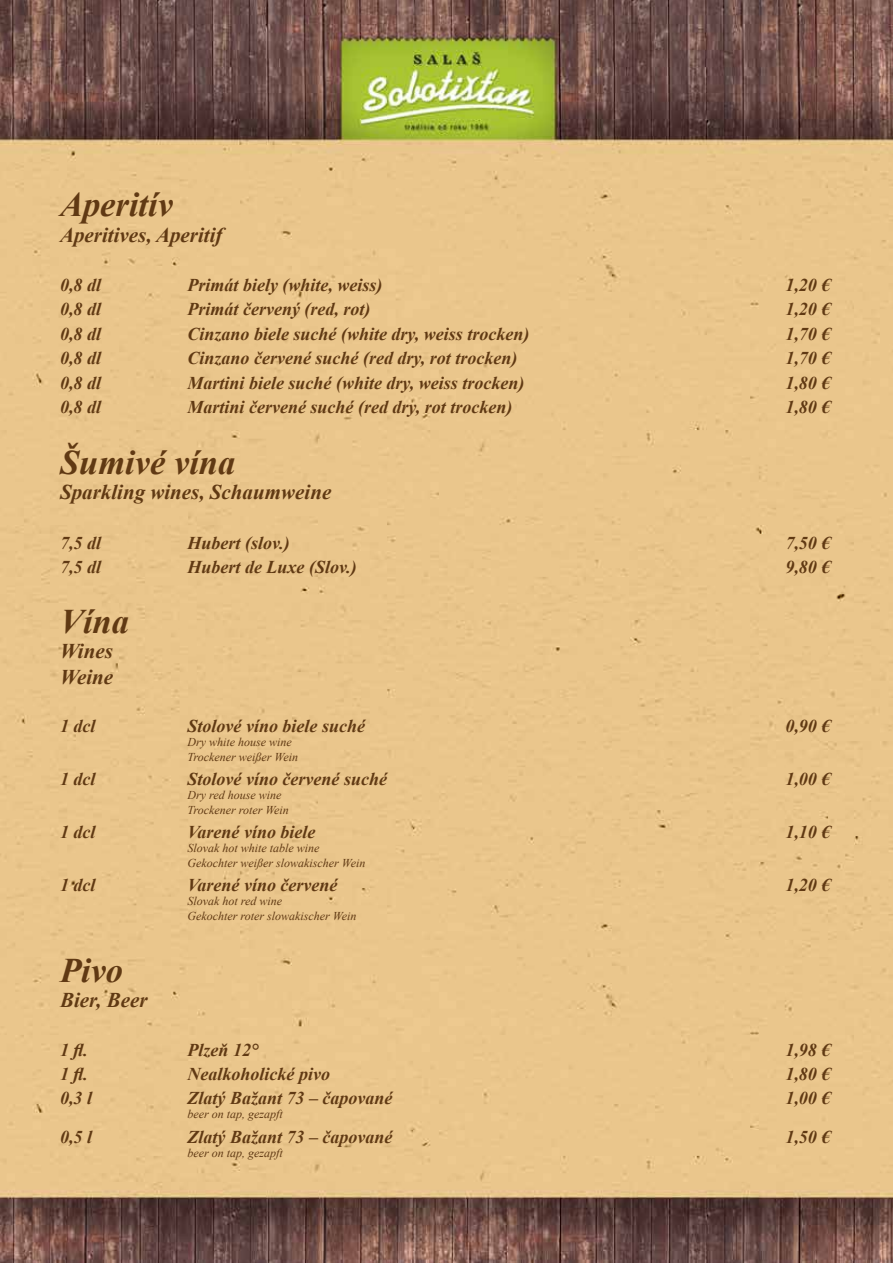
<style>
.page{position:relative;width:893px;height:1263px;background:#fff}
.page>*{position:absolute;margin:0;border:0;box-sizing:border-box;transform-origin:0 0}
.t1{font:italic 700 34.5px "Times New Roman";color:#603913}
.t2{font:italic 700 21px/25.2px "Times New Roman";color:#603913}
.t3{font:italic 700 18px "Times New Roman";color:#603913}
.t4{font:italic 12px/14.4px "Times New Roman";color:#603913}
</style>
<div class="page">
<img style="left:0;top:0;width:893px;height:1263px">
<h1 class="t1" style="left:60px;top:181px;width:115px">Aperitív</h1>
<p class="t2" style="left:60px;top:221px;width:164px">Aperitives, Aperitif</p>
<p class="t3" style="left:60px;top:272px;width:43px">0,8 dl</p>
<p class="t3" style="left:188px;top:272px;width:197px">Primát biely (white, weiss)</p>
<p class="t3" style="left:785px;top:272px;width:46px">1,20 €</p>
<p class="t3" style="left:60px;top:297px;width:43px">0,8 dl</p>
<p class="t3" style="left:188px;top:297px;width:184px">Primát červený (red, rot)</p>
<p class="t3" style="left:785px;top:297px;width:46px">1,20 €</p>
<p class="t3" style="left:60px;top:321px;width:43px">0,8 dl</p>
<p class="t3" style="left:188px;top:321px;width:343px">Cinzano biele suché (white dry, weiss trocken)</p>
<p class="t3" style="left:785px;top:321px;width:46px">1,70 €</p>
<p class="t3" style="left:60px;top:346px;width:43px">0,8 dl</p>
<p class="t3" style="left:188px;top:346px;width:331px">Cinzano červené suché (red dry, rot trocken)</p>
<p class="t3" style="left:785px;top:346px;width:46px">1,70 €</p>
<p class="t3" style="left:60px;top:370px;width:43px">0,8 dl</p>
<p class="t3" style="left:188px;top:370px;width:338px">Martini biele suché (white dry, weiss trocken)</p>
<p class="t3" style="left:785px;top:370px;width:46px">1,80 €</p>
<p class="t3" style="left:60px;top:395px;width:43px">0,8 dl</p>
<p class="t3" style="left:188px;top:395px;width:326px">Martini červené suché (red dry, rot trocken)</p>
<p class="t3" style="left:785px;top:395px;width:46px">1,80 €</p>
<h1 class="t1" style="left:60px;top:439px;width:177px">Šumivé vína</h1>
<p class="t2" style="left:60px;top:479px;width:273px">Sparkling wines, Schaumweine</p>
<p class="t3" style="left:60px;top:530px;width:43px">7,5 dl</p>
<p class="t3" style="left:188px;top:530px;width:104px">Hubert (slov.)</p>
<p class="t3" style="left:785px;top:530px;width:46px">7,50 €</p>
<p class="t3" style="left:60px;top:555px;width:43px">7,5 dl</p>
<p class="t3" style="left:188px;top:555px;width:171px">Hubert de Luxe (Slov.)</p>
<p class="t3" style="left:785px;top:555px;width:46px">9,80 €</p>
<h1 class="t1" style="left:60px;top:598px;width:71px">Vína</h1>
<p class="t2" style="left:60px;top:638px;width:55px">Wines<br>Weine</p>
<p class="t3" style="left:60px;top:713px;width:37px">1 dcl</p>
<p class="t3" style="left:188px;top:713px;width:179px">Stolové víno biele suché</p>
<p class="t4" style="left:188px;top:735px;width:112px">Dry white house wine<br>Trockener weißer Wein</p>
<p class="t3" style="left:785px;top:713px;width:46px">0,90 €</p>
<p class="t3" style="left:60px;top:766px;width:37px">1 dcl</p>
<p class="t3" style="left:188px;top:766px;width:201px">Stolové víno červené suché</p>
<p class="t4" style="left:188px;top:788px;width:103px">Dry red house wine<br>Trockener roter Wein</p>
<p class="t3" style="left:60px;top:819px;width:37px">1 dcl</p>
<p class="t3" style="left:188px;top:819px;width:130px">Varené víno biele</p>
<p class="t4" style="left:188px;top:841px;width:179px">Slovak hot white table wine<br>Gekochter weißer slowakischer Wein</p>
<p class="t3" style="left:60px;top:872px;width:37px">1 dcl</p>
<p class="t3" style="left:188px;top:872px;width:151px">Varené víno červené</p>
<p class="t4" style="left:188px;top:894px;width:170px">Slovak hot red wine<br>Gekochter roter slowakischer Wein</p>
<p class="t3" style="left:785px;top:766px;width:46px">1,00 €</p>
<p class="t3" style="left:785px;top:819px;width:46px">1,10 €</p>
<p class="t3" style="left:785px;top:872px;width:46px">1,20 €</p>
<h1 class="t1" style="left:60px;top:946px;width:65px">Pivo</h1>
<p class="t2" style="left:60px;top:987px;width:89px">Bier, Beer</p>
<p class="t3" style="left:60px;top:1037px;width:30px">1 fl.</p>
<p class="t3" style="left:188px;top:1037px;width:72px">Plzeň 12°</p>
<p class="t3" style="left:785px;top:1037px;width:46px">1,98 €</p>
<p class="t3" style="left:60px;top:1061px;width:30px">1 fl.</p>
<p class="t3" style="left:188px;top:1061px;width:144px">Nealkoholické pivo</p>
<p class="t3" style="left:785px;top:1061px;width:46px">1,80 €</p>
<p class="t3" style="left:60px;top:1085px;width:34px">0,3 l</p>
<p class="t3" style="left:188px;top:1085px;width:207px">Zlatý Bažant 73 – čapované</p>
<p class="t4" style="left:188px;top:1107px;width:97px">beer on tap, gezapft</p>
<p class="t3" style="left:785px;top:1085px;width:46px">1,00 €</p>
<p class="t3" style="left:60px;top:1124px;width:34px">0,5 l</p>
<p class="t3" style="left:188px;top:1124px;width:207px">Zlatý Bažant 73 – čapované</p>
<p class="t4" style="left:188px;top:1145px;width:97px">beer on tap, gezapft</p>
<p class="t3" style="left:785px;top:1124px;width:46px">1,50 €</p>
</div>
